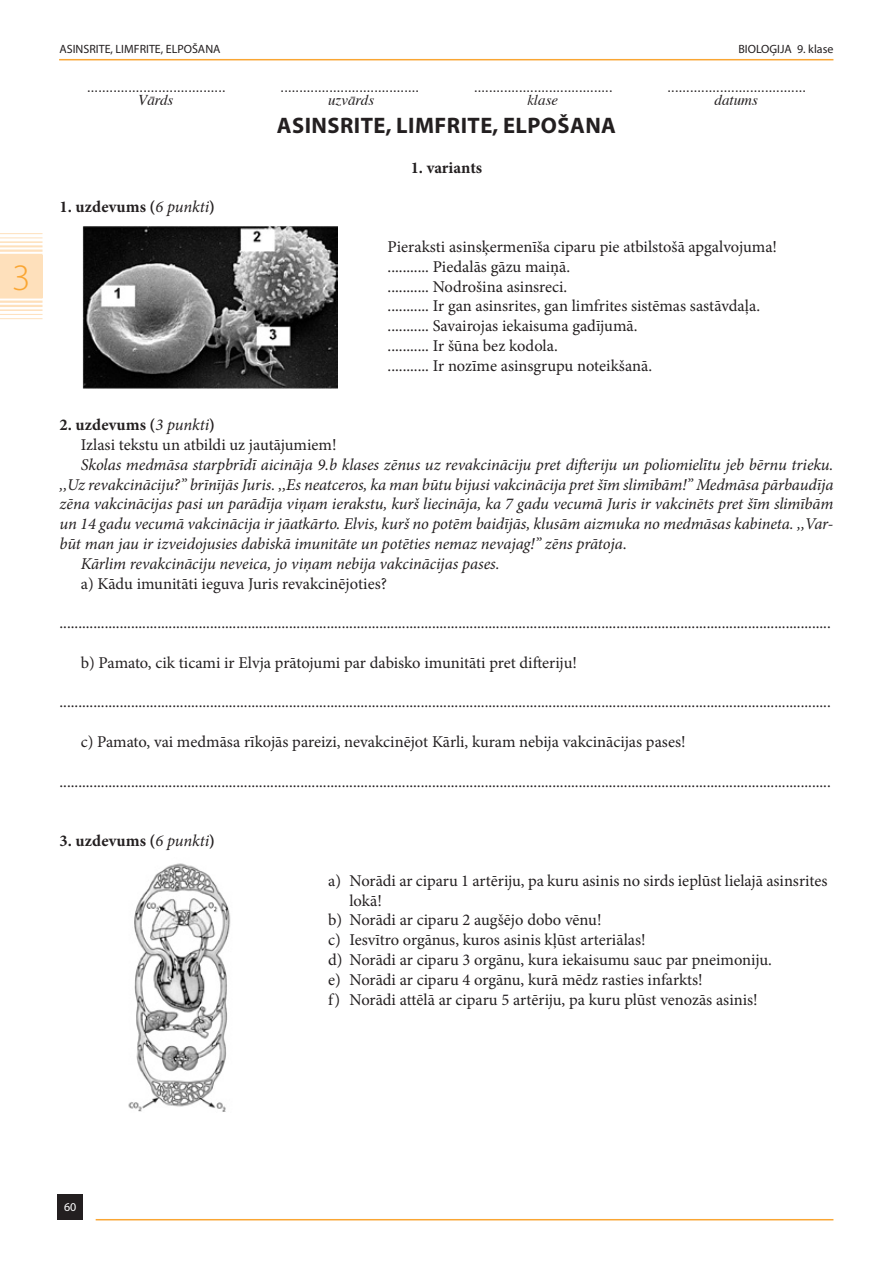
<style>
.page{position:relative;width:893px;height:1263px;background:#fff}
.page>*{position:absolute;margin:0;border:0;box-sizing:border-box;transform-origin:0 0}
.t1{font:300 37.5px "Myriad Pro";color:#faa633}
.t2{font:700 22.5px "Myriad Pro";letter-spacing:.02em;color:#231f20}
.t3{font:16.5px/19.8px "Minion Pro";color:#231f20}
.t4{font:italic 16.5px "Minion Pro";letter-spacing:-.005em;color:#231f20}
.t5{font:700 16.5px "Minion Pro";color:#231f20}
.t6{font:italic 15px "Times";color:#231f20}
.t7{font:12px "Myriad Pro";color:#231f20}
.t8{font:12px "Myriad Pro";color:#fff}
.s1{font-weight:400;font-style:italic}
.s2{font-weight:700}
.s3{font-style:italic}
.s4{font-style:normal}
</style>
<div class="page">
<hr style="left:59px;top:59px;width:774px;height:1px;background:#faa633">
<div style="left:57px;top:1194px;width:26px;height:25px;background:#231f20"></div>
<hr style="left:96px;top:1219px;width:737px;height:1px;background:#faa633">
<hr style="left:0;top:233px;width:43px;height:1px;background:#fee0bb">
<hr style="left:0;top:237px;width:43px;height:1px;background:#fee0bb">
<hr style="left:0;top:241px;width:43px;height:2px;background:#fee0bb">
<hr style="left:0;top:245px;width:43px;height:2px;background:#fee0bb">
<hr style="left:0;top:249px;width:43px;height:3px;background:#fee0bb">
<hr style="left:0;top:254px;width:43px;height:2px;background:#fee0bb">
<hr style="left:0;top:296px;width:43px;height:3px;background:#fee0bb">
<hr style="left:0;top:301px;width:43px;height:2px;background:#fee0bb">
<hr style="left:0;top:305px;width:43px;height:2px;background:#fee0bb">
<hr style="left:0;top:309px;width:43px;height:2px;background:#fee0bb">
<hr style="left:0;top:314px;width:43px;height:1px;background:#fee0bb">
<hr style="left:0;top:318px;width:43px;height:1px;background:#fee0bb">
<div style="left:0;top:255px;width:43px;height:43px;background:#fee0bb"></div>
<img style="left:83px;top:226px;width:255px;height:162px">
<img style="left:128px;top:863px;width:103px;height:249px">
<h1 class="t1" style="left:12px;top:257px;width:20px">3</h1>
<p class="t7" style="left:60px;top:42px;width:163px">ASINSRITE, LIMFRITE, ELPOŠANA</p>
<p class="t7" style="left:738px;top:42px;width:96px">BIOLOĢIJA 9. klase</p>
<p class="t6" style="left:86px;top:74px;width:140px">.....................................</p>
<p class="t6" style="left:280px;top:74px;width:140px">.....................................</p>
<p class="t6" style="left:473px;top:74px;width:140px">.....................................</p>
<p class="t6" style="left:667px;top:74px;width:140px">.....................................</p>
<p class="t6" style="left:138px;top:87px;width:37px">Vārds</p>
<p class="t6" style="left:328px;top:87px;width:48px">uzvārds</p>
<p class="t6" style="left:527px;top:87px;width:32px">klase</p>
<p class="t6" style="left:715px;top:87px;width:45px">datums</p>
<p class="t5" style="left:60px;top:196px;width:157px">1. uzdevums (<span class="s1">6 punkti</span>)</p>
<h2 class="t2" style="left:277px;top:111px;width:341px">ASINSRITE, LIMFRITE, ELPOŠANA</h2>
<p class="t5" style="left:411px;top:156px;width:73px">1. variants</p>
<p class="t3" style="left:388px;top:237px;width:391px">Pieraksti asinsķermenīša ciparu pie atbilstošā apgalvojuma! ........... Piedalās gāzu maiņā.<br>........... Nodrošina asinsreci.<br>........... Ir gan asinsrites, gan limfrites sistēmas sastāvdaļa. ........... Savairojas iekaisuma gadījumā.<br>........... Ir šūna bez kodola.<br>........... Ir nozīme asinsgrupu noteikšanā.</p>
<p class="t3" style="left:81px;top:415px;width:257px;text-indent:-21px"><span class="s2">2. uzdevums (</span><span class="s3">3 punkti</span><span class="s2">)<br></span>Izlasi tekstu un atbildi uz jautājumiem!</p>
<p class="t4" style="left:81px;top:453px;width:754px">Skolas medmāsa starpbrīdī aicināja 9.b klases zēnus uz revakcināciju pret difteriju un poliomielītu jeb bērnu trieku.</p>
<p class="t4" style="left:60px;top:473px;width:775px">,,Uz revakcināciju?” brīnījās Juris. ,,Es neatceros, ka man būtu bijusi vakcinācija pret šīm slimībām!” Medmāsa pārbaudīja</p>
<p class="t4" style="left:60px;top:493px;width:775px">zēna vakcinācijas pasi un parādīja viņam ierakstu, kurš liecināja, ka 7 gadu vecumā Juris ir vakcinēts pret šīm slimībām</p>
<p class="t4" style="left:60px;top:513px;width:775px">un 14 gadu vecumā vakcinācija ir jāatkārto. Elvis, kurš no potēm baidījās, klusām aizmuka no medmāsas kabineta. ,,Var-</p>
<p class="t4" style="left:60px;top:532px;width:568px">būt man jau ir izveidojusies dabiskā imunitāte un potēties nemaz nevajag!” zēns prātoja<span class="s4">.</span></p>
<p class="t4" style="left:81px;top:552px;width:420px">Kārlim revakcināciju neveica, jo viņam nebija vakcinācijas pases.</p>
<p class="t3" style="left:81px;top:574px;width:308px">a) Kādu imunitāti ieguva Juris revakcinējoties?</p>
<p class="t3" style="left:60px;top:613px;width:773px">.............................................................................................................................................................................................................</p>
<p class="t3" style="left:81px;top:653px;width:498px">b) Pamato, cik ticami ir Elvja prātojumi par dabisko imunitāti pret difteriju!</p>
<p class="t3" style="left:60px;top:692px;width:773px">.............................................................................................................................................................................................................</p>
<p class="t3" style="left:81px;top:732px;width:606px">c) Pamato, vai medmāsa rīkojās pareizi, nevakcinējot Kārli, kuram nebija vakcinācijas pases!</p>
<p class="t3" style="left:60px;top:772px;width:773px">.............................................................................................................................................................................................................</p>
<p class="t5" style="left:60px;top:829px;width:157px">3. uzdevums (<span class="s1">6 punkti</span>)</p>
<p class="t3" style="left:328px;top:871px;width:501px">a) Norādi ar ciparu 1 artēriju, pa kuru asinis no sirds ieplūst lielajā asinsrites</p>
<p class="t3" style="left:349px;top:890px;width:34px">lokā!</p>
<p class="t3" style="left:328px;top:910px;width:275px">b) Norādi ar ciparu 2 augšējo dobo vēnu!</p>
<p class="t3" style="left:328px;top:930px;width:319px">c) Iesvītro orgānus, kuros asinis kļūst arteriālas!</p>
<p class="t3" style="left:328px;top:950px;width:445px">d) Norādi ar ciparu 3 orgānu, kura iekaisumu sauc par pneimoniju.</p>
<p class="t3" style="left:328px;top:970px;width:376px">e) Norādi ar ciparu 4 orgānu, kurā mēdz rasties infarkts!</p>
<p class="t3" style="left:328px;top:989px;width:431px">f) Norādi attēlā ar ciparu 5 artēriju, pa kuru plūst venozās asinis!</p>
<p class="t8" style="left:64px;top:1200px;width:14px">60</p>
</div>
